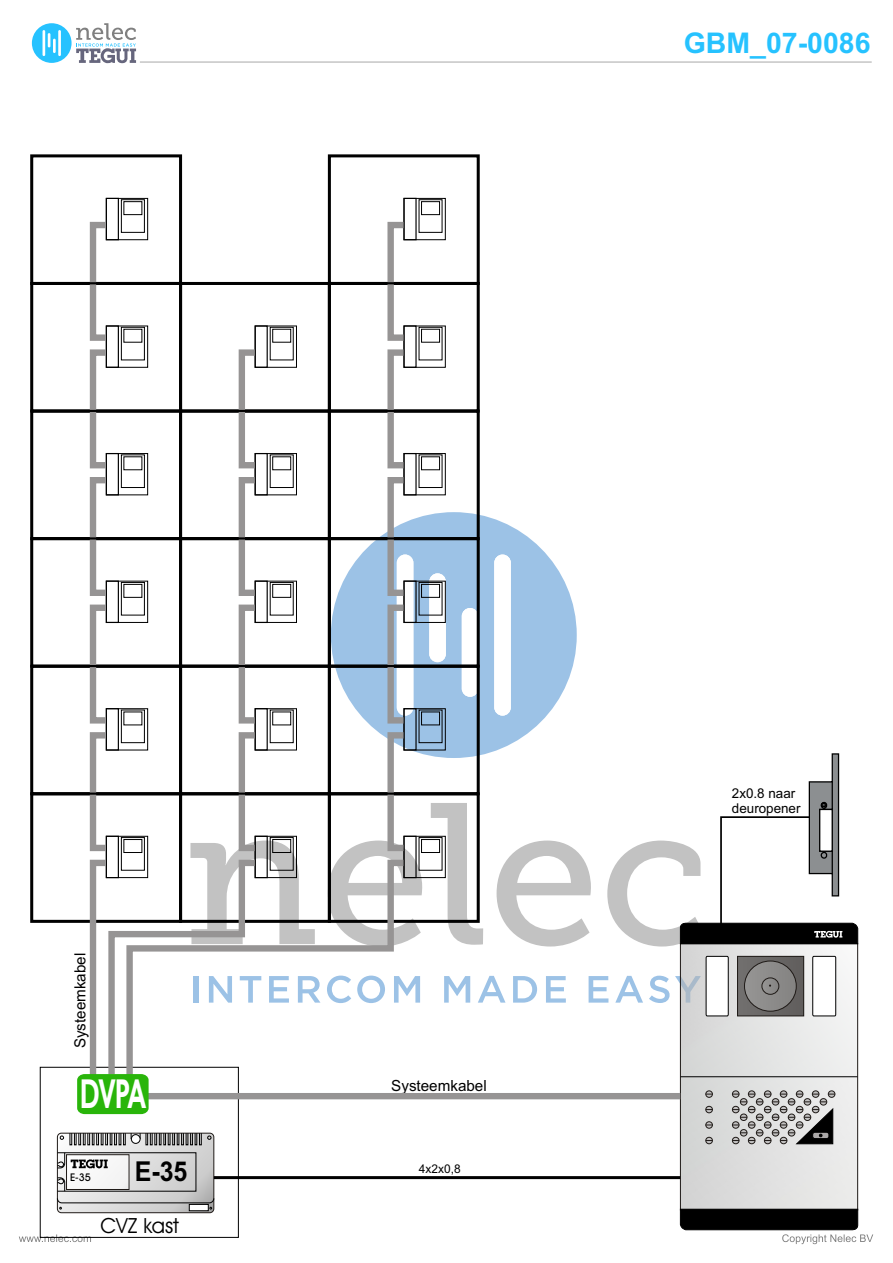
<style>
.page{position:relative;width:893px;height:1263px;background:#fff}
.page>*{position:absolute;margin:0;border:0;box-sizing:border-box;transform-origin:0 0}
.t1{font:700 40.2px "Avant Garde IT Cby BT";color:#fff;scale:.7 1}
.t2{font:700 28.5px "Arial";color:#26c2ff}
.t3{font:700 27.45px "Arial";color:#000;scale:.91 1}
.t4{font:21px "Avant Garde IT Cby BT";color:#000}
.t5{font:15.3px "Arial";color:#000}
.t6{font:13.5px/15.1px "Arial";color:#000}
.t7{font:12px "Arial";color:#000}
.t8{font:500 10.65px "Avant Garde IT Cby BT";color:#000}
</style>
<div class="page">
<svg style="left:19px;top:1234px;width:72px;height:8px"></svg>
<hr style="left:140px;top:61px;width:732px;height:2px;background:#ccc">
<svg style="left:448px;top:914px;width:35px;height:31px"></svg>
<svg style="left:497px;top:840px;width:94px;height:106px"></svg>
<svg style="left:410px;top:976px;width:10px;height:27px"></svg>
<svg style="left:444px;top:976px;width:26px;height:27px"></svg>
<svg style="left:478px;top:976px;width:27px;height:27px"></svg>
<svg style="left:513px;top:976px;width:24px;height:27px"></svg>
<svg style="left:546px;top:976px;width:20px;height:27px"></svg>
<svg style="left:589px;top:976px;width:19px;height:27px"></svg>
<svg style="left:615px;top:976px;width:28px;height:27px"></svg>
<svg style="left:649px;top:976px;width:31px;height:27px"></svg>
<svg style="left:422px;top:512px;width:155px;height:246px;fill:#9cc2e6"></svg>
<div style="left:429px;top:573px;width:17px;height:89px;background:#fff;border-radius:8px"></div>
<div style="left:494px;top:554px;width:17px;height:162px;background:#fff;border-radius:8px"></div>
<div style="left:462px;top:608px;width:16px;height:89px;background:#fff;border-radius:8px"></div>
<div style="left:32px;top:23px;width:40px;height:40px;background:#26c2ff;border-radius:50%"></div>
<hr style="left:43px;top:30px;width:2px;height:26px;background:#fff">
<svg style="left:48px;top:33px;width:2px;height:14px"></svg>
<hr style="left:58px;top:30px;width:3px;height:26px;background:#fff">
<hr style="left:53px;top:39px;width:3px;height:14px;background:#fff">
<svg style="left:76px;top:23px;width:60px;height:40px"></svg>
<svg style="left:57px;top:1133px;width:157px;height:80px;background:#d2d2d2"></svg>
<div style="left:57px;top:1133px;width:157px;height:80px;border:1px solid #1f1a17;border-radius:4px"></div>
<svg style="left:70px;top:1133px;width:55px;height:12px"></svg>
<svg style="left:60px;top:1136px;width:4px;height:3px"></svg>
<div style="left:57px;top:1152px;width:139px;height:39px;border:1px solid #000"></div>
<svg style="left:57px;top:1152px;width:8px;height:16px"></svg>
<svg style="left:57px;top:1177px;width:8px;height:14px"></svg>
<div style="left:67px;top:1155px;width:62px;height:34px;background:#f7f7f7"></div>
<div style="left:66px;top:1154px;width:63px;height:36px;border:1px solid #1f1a17"></div>
<div style="left:131px;top:1134px;width:9px;height:9px;background:#fff;border:1px solid #000;border-radius:50%"></div>
<svg style="left:140px;top:1133px;width:61px;height:12px"></svg>
<svg style="left:207px;top:1136px;width:4px;height:3px"></svg>
<svg style="left:57px;top:1198px;width:157px;height:13px;background:#bfbfbf"></svg>
<svg style="left:71px;top:1159px;width:37px;height:10px"></svg>
<div style="left:40px;top:1067px;width:199px;height:171px;border:1px solid #000"></div>
<img style="left:682px;top:946px;width:174px;height:262px">
<div style="left:680px;top:943px;width:178px;height:267px;border:1px solid #1f1a17"></div>
<svg style="left:680px;top:1208px;width:193px;height:36px"></svg>
<div style="left:705px;top:1090px;width:8px;height:8px;border:1px solid #1f1a17;border-radius:50%"></div>
<svg style="left:706px;top:1091px;width:6px;height:6px"></svg>
<div style="left:705px;top:1121px;width:8px;height:7px;border:1px solid #1f1a17;border-radius:50%"></div>
<svg style="left:706px;top:1122px;width:6px;height:6px"></svg>
<div style="left:705px;top:1137px;width:8px;height:7px;border:1px solid #1f1a17;border-radius:50%"></div>
<svg style="left:706px;top:1137px;width:6px;height:7px"></svg>
<div style="left:705px;top:1106px;width:8px;height:7px;border:1px solid #1f1a17;border-radius:50%"></div>
<svg style="left:706px;top:1106px;width:6px;height:7px"></svg>
<div style="left:732px;top:1090px;width:7px;height:8px;border:1px solid #1f1a17;border-radius:50%"></div>
<div style="left:748px;top:1090px;width:7px;height:8px;border:1px solid #1f1a17;border-radius:50%"></div>
<div style="left:780px;top:1090px;width:7px;height:8px;border:1px solid #1f1a17;border-radius:50%"></div>
<div style="left:764px;top:1090px;width:7px;height:8px;border:1px solid #1f1a17;border-radius:50%"></div>
<div style="left:796px;top:1090px;width:7px;height:8px;border:1px solid #1f1a17;border-radius:50%"></div>
<div style="left:812px;top:1090px;width:7px;height:8px;border:1px solid #1f1a17;border-radius:50%"></div>
<div style="left:828px;top:1090px;width:7px;height:8px;border:1px solid #1f1a17;border-radius:50%"></div>
<svg style="left:732px;top:1091px;width:103px;height:53px;background:#a2a1a0"></svg>
<div style="left:706px;top:956px;width:23px;height:60px;background:#fff;border:1px solid #000"></div>
<svg style="left:739px;top:958px;width:63px;height:56px"></svg>
<div style="left:737px;top:956px;width:67px;height:60px;border:1px solid #1f1a17"></div>
<div style="left:812px;top:956px;width:24px;height:60px;background:#fff;border:1px solid #000"></div>
<svg style="left:744px;top:961px;width:52px;height:50px;background:#888786"></svg>
<div style="left:744px;top:961px;width:53px;height:50px;border:1px solid #1f1a17;border-radius:50%"></div>
<svg style="left:762px;top:978px;width:17px;height:16px"></svg>
<div style="left:761px;top:977px;width:18px;height:18px;border:1px solid #1f1a17;border-radius:50%"></div>
<hr style="left:680px;top:1076px;width:177px;height:1px;background:#000">
<svg style="left:607px;top:753px;width:251px;height:193px"></svg>
<div style="left:30px;top:792px;width:152px;height:131px;border:3px solid #000"></div>
<div style="left:328px;top:792px;width:152px;height:131px;border:3px solid #000"></div>
<div style="left:30px;top:665px;width:152px;height:130px;border:3px solid #000"></div>
<div style="left:328px;top:665px;width:152px;height:130px;border:3px solid #000"></div>
<div style="left:30px;top:537px;width:152px;height:131px;border:3px solid #000"></div>
<div style="left:328px;top:537px;width:152px;height:131px;border:3px solid #000"></div>
<div style="left:30px;top:409px;width:152px;height:131px;border:3px solid #000"></div>
<div style="left:328px;top:409px;width:152px;height:131px;border:3px solid #000"></div>
<div style="left:30px;top:282px;width:152px;height:131px;border:3px solid #000"></div>
<div style="left:328px;top:282px;width:152px;height:131px;border:3px solid #000"></div>
<div style="left:30px;top:154px;width:152px;height:131px;border:3px solid #000"></div>
<div style="left:328px;top:154px;width:152px;height:131px;border:3px solid #000"></div>
<div style="left:404px;top:836px;width:42px;height:42px;border:1px solid #000"></div>
<div style="left:421px;top:839px;width:19px;height:14px;border:1px solid #000"></div>
<div style="left:404px;top:708px;width:42px;height:42px;border:1px solid #000"></div>
<div style="left:419px;top:710px;width:23px;height:33px;border:1px solid #000"></div>
<div style="left:404px;top:581px;width:42px;height:42px;border:1px solid #000"></div>
<div style="left:421px;top:584px;width:19px;height:13px;border:1px solid #000"></div>
<div style="left:419px;top:582px;width:23px;height:33px;border:1px solid #000"></div>
<div style="left:404px;top:453px;width:42px;height:42px;border:1px solid #000"></div>
<div style="left:404px;top:326px;width:42px;height:42px;border:1px solid #000"></div>
<div style="left:419px;top:327px;width:23px;height:33px;border:1px solid #000"></div>
<div style="left:106px;top:198px;width:42px;height:42px;border:1px solid #000"></div>
<div style="left:106px;top:198px;width:13px;height:42px;border:1px solid #000"></div>
<div style="left:124px;top:201px;width:18px;height:14px;border:1px solid #000"></div>
<div style="left:121px;top:200px;width:24px;height:33px;border:1px solid #000"></div>
<div style="left:404px;top:198px;width:42px;height:42px;border:1px solid #000"></div>
<div style="left:403px;top:198px;width:14px;height:42px;border:1px solid #000"></div>
<div style="left:421px;top:201px;width:19px;height:14px;border:1px solid #000"></div>
<div style="left:419px;top:200px;width:23px;height:33px;border:1px solid #000"></div>
<svg style="left:320px;top:856px;width:90px;height:147px"></svg>
<svg style="left:328px;top:219px;width:94px;height:727px"></svg>
<hr style="left:214px;top:1176px;width:466px;height:3px;background:#000">
<div style="left:135px;top:1093px;width:545px;height:6px;background:#969494"></div>
<svg style="left:77px;top:219px;width:243px;height:895px"></svg>
<h2 class="t2" style="left:684px;top:33px;width:188px">GBM_07-0086</h2>
<p class="t5" style="left:74px;top:1048px;width:97px;rotate:-90deg">Systeemkabel</p>
<h1 class="t1" style="left:80px;top:1078px;width:95px">DVPA</h1>
<p class="t8" style="left:70px;top:1173px;width:22px">E-35</p>
<h3 class="t3" style="left:135px;top:1161px;width:59px">E-35</h3>
<h3 class="t4" style="left:100px;top:1217px;width:80px">CVZ kast</h3>
<p class="t5" style="left:391px;top:1079px;width:97px">Systeemkabel</p>
<p class="t7" style="left:419px;top:1164px;width:43px">4x2x0,8</p>
<p class="t6" style="left:732px;top:786px;width:70px">2x0.8 naar deuropener</p>
</div>
